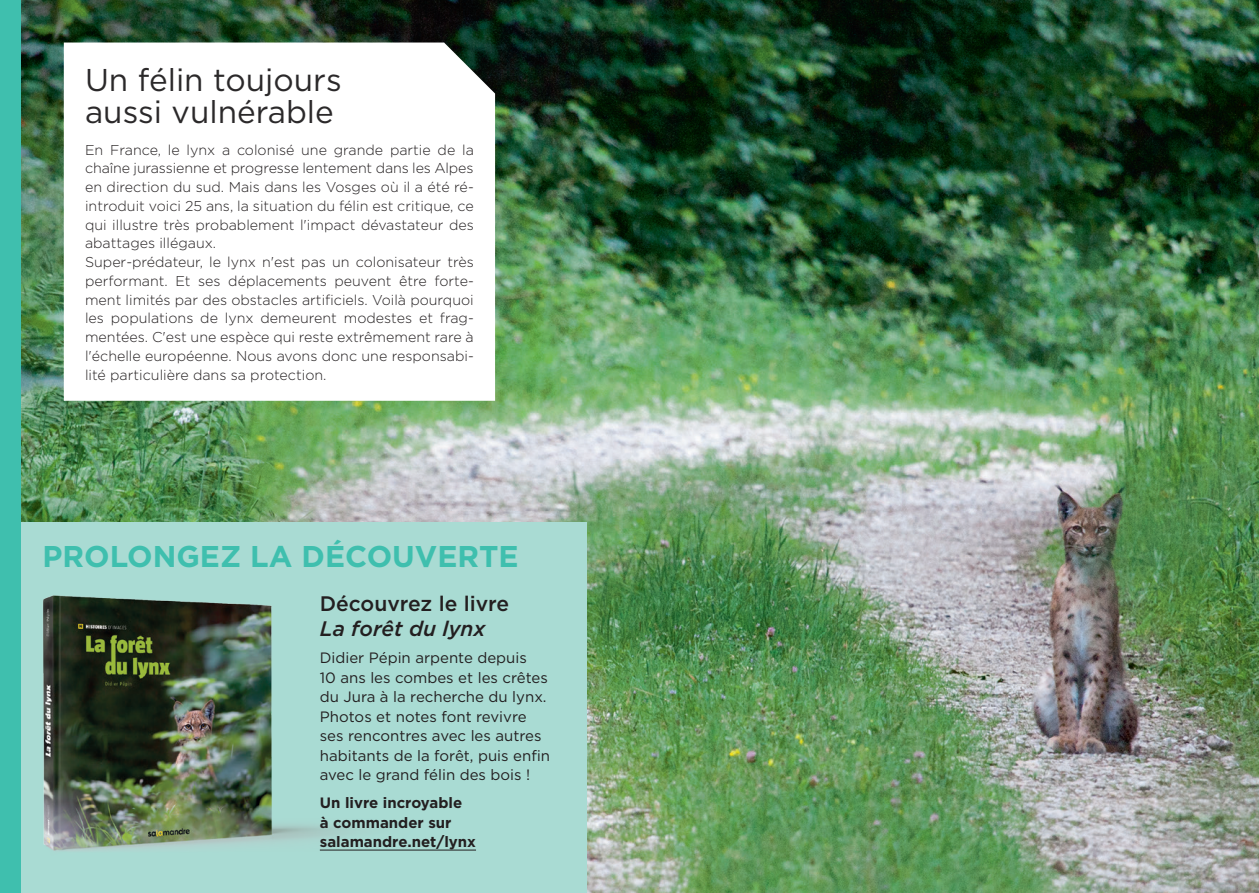
<style>
.page{position:relative;width:1259px;height:893px;background:#fff}
.page>*{position:absolute;margin:0;border:0;box-sizing:border-box;transform-origin:0 0}
.Question{font:31.5px/31.5px "Gotham";color:#2b292a}
.t1{font:700 30px "Gotham";color:#3fbfae}
.t2{font:500 21px/25.5px "Gotham";color:#231f20}
.Encadré_livre{font:15px/19.5px "Gotham";color:#231f20}
.Encadré_livre-2{font:700 15px/19.5px "Gotham";color:#231f20}
.Réponses{font:300 14.25px/18.8px "Gotham";color:#231f20;text-align:justify}
.Réponses_étroite{font:300 14.25px/18.8px "Gotham";color:#231f20;text-align:justify}
.s1{font-style:italic}
</style>
<div class="page">
<img style="left:21px;top:0;width:1238px;height:893px">
<div style="left:0;top:0;width:21px;height:893px;background:#3fbfae"></div>
<svg style="left:64px;top:43px;width:431px;height:358px"></svg>
<div style="left:21px;top:522px;width:566px;height:371px;background:#a9dbd3"></div>
<img style="left:43px;top:595px;width:416px;height:256px">
<hr style="left:320px;top:850px;width:156px;height:1px;background:#231f20">
<p class="Question" style="left:85px;top:64px;width:258px">Un félin toujours aussi vulnérable</p>
<p class="Réponses_étroite" style="left:85px;top:140px;width:390px">En France, le lynx a colonisé une grande partie de la chaîne jurassienne et progresse lentement dans les Alpes en direction du sud. Mais dans les Vosges où il a été ré&shy;introduit voici 25 ans, la situation du félin est critique, ce qui illustre très probablement l'impact dévastateur des abattages illégaux.</p>
<p class="Réponses" style="left:85px;top:252px;width:390px">Super-prédateur, le lynx n'est pas un colonisateur très performant. Et ses déplacements peuvent être forte&shy;ment limités par des obstacles artificiels. Voilà pourquoi les populations de lynx demeurent modestes et frag&shy;mentées. C'est une espèce qui reste extrêmement rare à l'échelle européenne. Nous avons donc une responsabi&shy;lité particulière dans sa protection.</p>
<p class="t1" style="left:43px;top:537px;width:478px">PROLONGEZ LA DÉCOUVERTE</p>
<p class="t2" style="left:320px;top:590px;width:191px">Découvrez le livre<br><span class="s1">La forêt du lynx</span></p>
<p class="Encadré_livre" style="left:320px;top:648px;width:232px">Didier Pépin arpente depuis<br>10 ans les combes et les crêtes du Jura à la recherche du lynx.<br>Photos et notes font revivre ses rencontres avec les autres habitants de la forêt, puis enfin avec le grand félin des bois !</p>
<p class="Encadré_livre-2" style="left:320px;top:793px;width:158px">Un livre incroyable<br>à commander sur salamandre.net/lynx</p>
</div>
